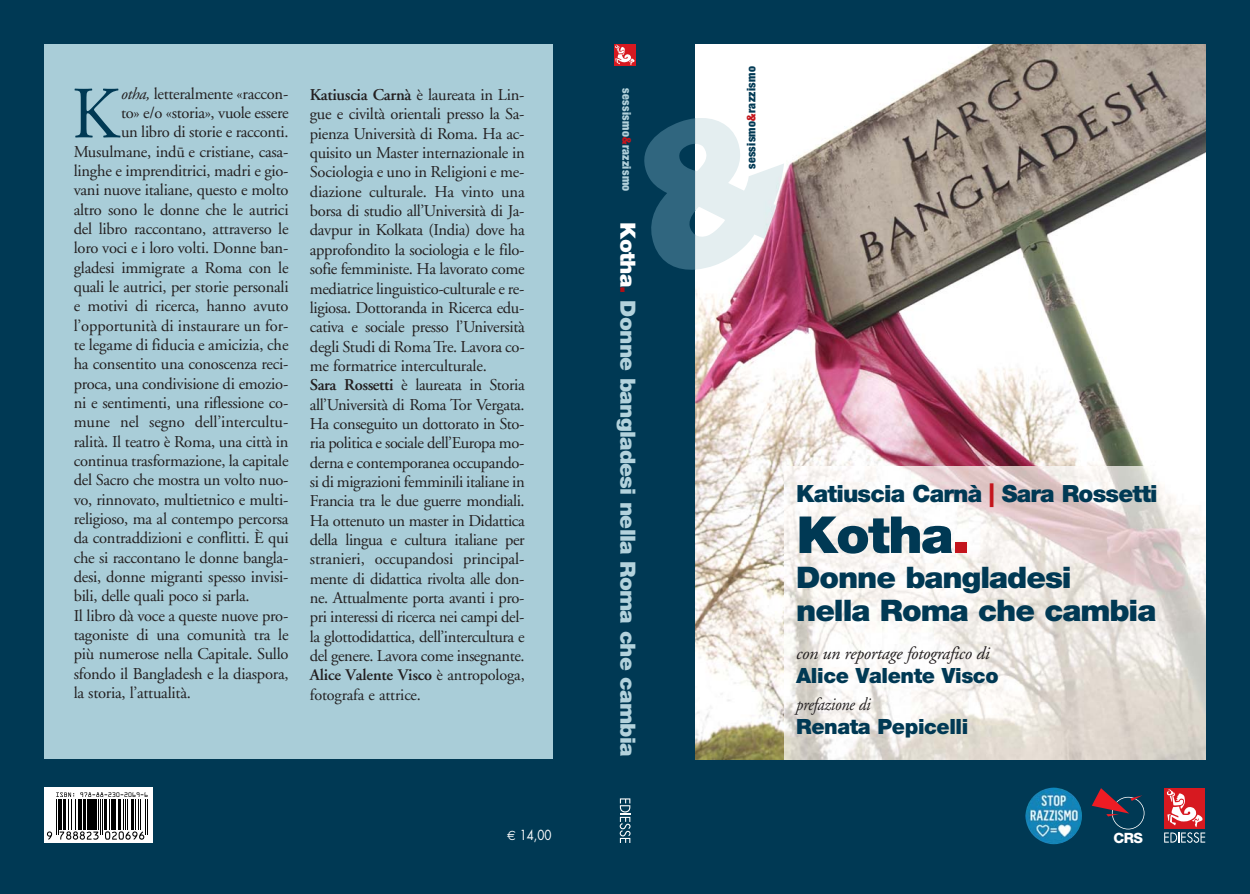
<style>
.page{position:relative;width:1250px;height:894px;background:#fff}
.page>*{position:absolute;margin:0;border:0;box-sizing:border-box;transform-origin:0 0}
.t1{font:73.35px "Adobe Garamond";color:#003954;scale:.95 1}
.t2{font:900 51px "Helvetica Neue LT Std";letter-spacing:-.035em;color:#003954;scale:1.05 1}
.t3{font:900 48px "Helvetica Neue LT Std";letter-spacing:-.035em;color:#003954;scale:1.05 1}
.t4{font:900 29.7px/33px "Helvetica Neue LT Std";letter-spacing:-.035em;color:#003954;scale:1.05 1}
.t5{font:900 23.7px "Helvetica Neue LT Std";letter-spacing:-.035em;color:#003954}
.t6{font:900 22.5px/48px "Helvetica Neue LT Std";letter-spacing:-.035em;color:#003954}
.t7{font:900 21px "Helvetica Neue LT Std";letter-spacing:-.035em;color:#b3d2dc;scale:1.05 1}
.t8{font:900 21px "Helvetica Neue LT Std";letter-spacing:-.02em;color:#003954}
.t9{font:italic 18px "Adobe Garamond";letter-spacing:-.015em;color:#231f20}
.t10{font:italic 18px "Adobe Garamond";letter-spacing:-.015em;color:#231f20;scale:.9 1}
.t11{font:16.5px/19.4px "Adobe Garamond";letter-spacing:-.02em;color:#231f20}
.t12{font:16.2px/19.4px "Adobe Garamond";letter-spacing:-.01em;color:#231f20}
.t13{font:800 14.25px "Helvetica Neue LT Std";color:#fff}
.t14{font:13.5px "Futura Std";color:#fff;scale:.85 1}
.t15{font:900 condensed 11.85px "Helvetica Neue LT Std";letter-spacing:.025em;color:#b3d2dc}
.t16{font:900 condensed 11.85px "Helvetica Neue LT Std";letter-spacing:.025em;color:#003954}
.s1{font-style:italic}
.s2{font-weight:600}
.s3{font-family:"Euro Sans"}
.s4{color:#c4151c}
.s5{color:#fff}
.s6{color:#b01016}
</style>
<div class="page">
<div style="left:0;top:0;width:1249px;height:893px;background:#003954"></div>
<img style="left:695px;top:44px;width:510px;height:714px">
<div style="left:44px;top:44px;width:509px;height:714px;background:#a9cdd8"></div>
<div style="left:614px;top:44px;width:21px;height:21px;background:#d71920"></div>
<svg style="left:615px;top:45px;width:19px;height:20px"></svg>
<svg style="left:619px;top:798px;width:11px;height:44px"></svg>
<div style="left:44px;top:787px;width:109px;height:55px;background:#fff"></div>
<svg style="left:56px;top:792px;width:18px;height:4px"></svg>
<svg style="left:80px;top:792px;width:67px;height:4px"></svg>
<svg style="left:47px;top:831px;width:5px;height:8px"></svg>
<hr style="left:56px;top:799px;width:1px;height:35px;background:#000">
<hr style="left:57px;top:799px;width:1px;height:35px;background:#000">
<hr style="left:59px;top:799px;width:3px;height:31px;background:#000">
<hr style="left:63px;top:799px;width:2px;height:31px;background:#000">
<hr style="left:68px;top:799px;width:1px;height:31px;background:#000">
<hr style="left:71px;top:799px;width:1px;height:31px;background:#000">
<hr style="left:75px;top:799px;width:1px;height:31px;background:#000">
<hr style="left:78px;top:799px;width:1px;height:31px;background:#000">
<hr style="left:80px;top:799px;width:2px;height:31px;background:#000">
<hr style="left:83px;top:799px;width:3px;height:31px;background:#000">
<hr style="left:88px;top:799px;width:2px;height:31px;background:#000">
<hr style="left:90px;top:799px;width:3px;height:31px;background:#000">
<svg style="left:60px;top:831px;width:39px;height:8px"></svg>
<hr style="left:93px;top:799px;width:4px;height:31px;background:#000">
<hr style="left:98px;top:799px;width:1px;height:31px;background:#000">
<hr style="left:100px;top:799px;width:1px;height:35px;background:#000">
<hr style="left:102px;top:799px;width:1px;height:35px;background:#000">
<hr style="left:104px;top:799px;width:3px;height:31px;background:#000">
<hr style="left:109px;top:799px;width:1px;height:31px;background:#000">
<hr style="left:111px;top:799px;width:2px;height:31px;background:#000">
<hr style="left:114px;top:799px;width:2px;height:31px;background:#000">
<hr style="left:118px;top:799px;width:3px;height:31px;background:#000">
<hr style="left:123px;top:799px;width:1px;height:31px;background:#000">
<hr style="left:125px;top:799px;width:1px;height:31px;background:#000">
<hr style="left:127px;top:799px;width:1px;height:31px;background:#000">
<hr style="left:131px;top:799px;width:3px;height:31px;background:#000">
<hr style="left:135px;top:799px;width:1px;height:31px;background:#000">
<svg style="left:105px;top:831px;width:39px;height:8px"></svg>
<hr style="left:138px;top:799px;width:1px;height:31px;background:#000">
<hr style="left:140px;top:799px;width:1px;height:31px;background:#000">
<hr style="left:145px;top:799px;width:1px;height:35px;background:#000">
<hr style="left:147px;top:799px;width:1px;height:35px;background:#000">
<svg style="left:644px;top:118px;width:51px;height:152px"></svg>
<img style="left:695px;top:118px;width:89px;height:151px">
<div style="left:1163px;top:787px;width:41px;height:41px;background:#d71920"></div>
<svg style="left:1166px;top:789px;width:36px;height:37px"></svg>
<svg style="left:1164px;top:832px;width:40px;height:10px"></svg>
<div style="left:1111px;top:796px;width:33px;height:33px;border:2px solid #fff;border-radius:50%"></div>
<svg style="left:1091px;top:788px;width:51px;height:28px"></svg>
<img style="left:784px;top:467px;width:421px;height:291px">
<img style="left:1025px;top:787px;width:56px;height:57px">
<h1 class="t1" style="left:72px;top:84px;width:51px">K</h1>
<p class="t11" style="left:121px;top:85px;width:169px"><span class="s1">otha,</span> letteralmente «raccon -</p>
<p class="t11" style="left:121px;top:105px;width:169px">to» e/o «storia», vuole essere</p>
<p class="t11" style="left:121px;top:124px;width:169px">un libro di storie e rac conti.</p>
<p class="t11" style="left:74px;top:143px;width:216px">Musulmane, indu¯ e cristiane, casa-</p>
<p class="t11" style="left:74px;top:162px;width:216px">linghe e imprenditrici, madri e gio -</p>
<p class="t11" style="left:74px;top:182px;width:216px">vani nuove italiane, questo e mol to</p>
<p class="t11" style="left:74px;top:201px;width:216px">altro sono le donne che le au trici</p>
<p class="t11" style="left:74px;top:220px;width:216px">del libro raccontano, attraverso le</p>
<p class="t11" style="left:74px;top:240px;width:216px">loro voci e i loro volti. Don ne ban-</p>
<p class="t11" style="left:74px;top:259px;width:216px">gladesi immigrate a Roma con le</p>
<p class="t11" style="left:74px;top:278px;width:216px">quali le autrici, per storie personali</p>
<p class="t11" style="left:74px;top:298px;width:216px">e motivi di ricerca, hanno avuto</p>
<p class="t11" style="left:74px;top:317px;width:216px">l’opportunità di instaurare un for-</p>
<p class="t11" style="left:74px;top:336px;width:216px">te legame di fiducia e amicizia, che</p>
<p class="t11" style="left:74px;top:356px;width:216px">ha consenti to una conoscenza reci-</p>
<p class="t11" style="left:74px;top:375px;width:216px">proca, una con divisione di emozio-</p>
<p class="t11" style="left:74px;top:394px;width:216px">ni e sentimenti, una riflessione co-</p>
<p class="t11" style="left:74px;top:414px;width:216px">mune nel segno del l’in ter cul tu -</p>
<p class="t11" style="left:74px;top:433px;width:216px">ralità. Il teatro è Ro ma, una città in</p>
<p class="t11" style="left:74px;top:452px;width:216px">continua trasformazio ne, la capitale</p>
<p class="t11" style="left:74px;top:472px;width:216px">del Sacro che mos tra un volto nuo-</p>
<p class="t11" style="left:74px;top:491px;width:216px">vo, rinnovato, multi etni co e mul ti -</p>
<p class="t11" style="left:74px;top:510px;width:216px">r eligioso, ma al contempo percorsa</p>
<p class="t11" style="left:74px;top:530px;width:216px">da contraddizioni e con flitti. È qui</p>
<p class="t11" style="left:74px;top:549px;width:216px">che si raccontano le donne bangla-</p>
<p class="t11" style="left:74px;top:568px;width:216px">desi, donne migranti spesso invisi-</p>
<p class="t11" style="left:74px;top:587px;width:177px">bili, delle quali poco si parla.</p>
<p class="t11" style="left:74px;top:607px;width:216px">Il libro dà voce a queste nuove pro-</p>
<p class="t11" style="left:74px;top:626px;width:216px">tagoniste di una comunità tra le</p>
<p class="t11" style="left:74px;top:645px;width:216px">più numerose nella Capitale. Sullo</p>
<p class="t11" style="left:74px;top:665px;width:216px">sfondo il Bangladesh e la diaspora,</p>
<p class="t11" style="left:74px;top:684px;width:119px">la storia, l’attualità.</p>
<p class="t11" style="left:310px;top:87px;width:216px"><span class="s2">Katiuscia Carnà</span> è laureata in Lin&shy;gue e civiltà orientali presso la Sa&shy;pienza Università di Roma. Ha ac&shy;quisito un Master internazionale in Sociologia e uno in Religioni e me - dia zione culturale. Ha vinto una borsa di studio all’Università di Ja&shy;davpur in Kolkata (India) dove ha approfondito la sociologia e le filo&shy;sofie femministe. Ha lavo rato come mediatrice linguisti co-cul tura le e re&shy;ligiosa. Dottoranda in Ri cerca e du - cativa e sociale pres so l’U ni versità degli Studi di Ro ma Tre. Lavora co&shy;me formatrice interculturale.<br><span class="s2">Sara Rossetti</span> è laureata in Storia all’Università di Roma Tor Vergata.<br>Ha conseguito un dottorato in Sto&shy;ria politica e sociale dell’Europa mo - derna e contemporanea oc cupando - si di migrazioni femminili ita liane in Francia tra le due guerre mondia li.<br>Ha ottenuto un master in Didattica della lingua e cultura italiane per stranieri, occupando si principal&shy;mente di didattica rivolta alle don&shy;ne. Attualmente porta a van ti i pro&shy;pri interessi di ricerca nei campi del&shy;la glottodidattica, dell’intercultura e del genere. Lavora come insegnante.</p>
<p class="t12" style="left:310px;top:666px;width:216px"><span class="s2">Alice Valente Visco</span> è antropologa, fotografa e attrice.</p>
<p class="t14" style="left:507px;top:827px;width:54px"><span class="s3">€</span> 14,00</p>
<p class="t15" style="left:633px;top:88px;width:104px;rotate:90deg">sessismo<span class="s4">&amp;</span>razzismo</p>
<p class="t7" style="left:635px;top:222px;width:510px;rotate:90deg"><span class="s5">Kotha</span><span class="s6">.</span> Donne bangladesi nella Roma che cambia</p>
<p class="t16" style="left:744px;top:169px;width:104px;rotate:-90deg">sessismo<span class="s4">&amp;</span>razzismo</p>
<h3 class="t5" style="left:796px;top:485px;width:363px">Katiuscia Carnà <span class="s4">|</span> Sara Rossetti</h3>
<h2 class="t2" style="left:796px;top:516px;width:167px">Kotha<span class="s4">.</span></h2>
<h3 class="t4" style="left:796px;top:564px;width:344px">Donne bangladesi<br>nella Roma che cambia</h3>
<p class="t9" style="left:796px;top:646px;width:195px">con un reportage fotografico di</p>
<p class="t8" style="left:796px;top:668px;width:204px">Alice Valente Visco</p>
<p class="t10" style="left:796px;top:697px;width:84px">prefazione di</p>
<p class="t8" style="left:796px;top:719px;width:174px">Renata Pepicelli</p>
<h3 class="t6" style="left:901px;top:514px;width:181px">K. Carnà<br>A. Valente Visco</h3>
<h3 class="t3" style="left:901px;top:605px;width:155px">Donne</h3>
<p class="t13" style="left:1113px;top:829px;width:31px">CRS</p>
</div>
